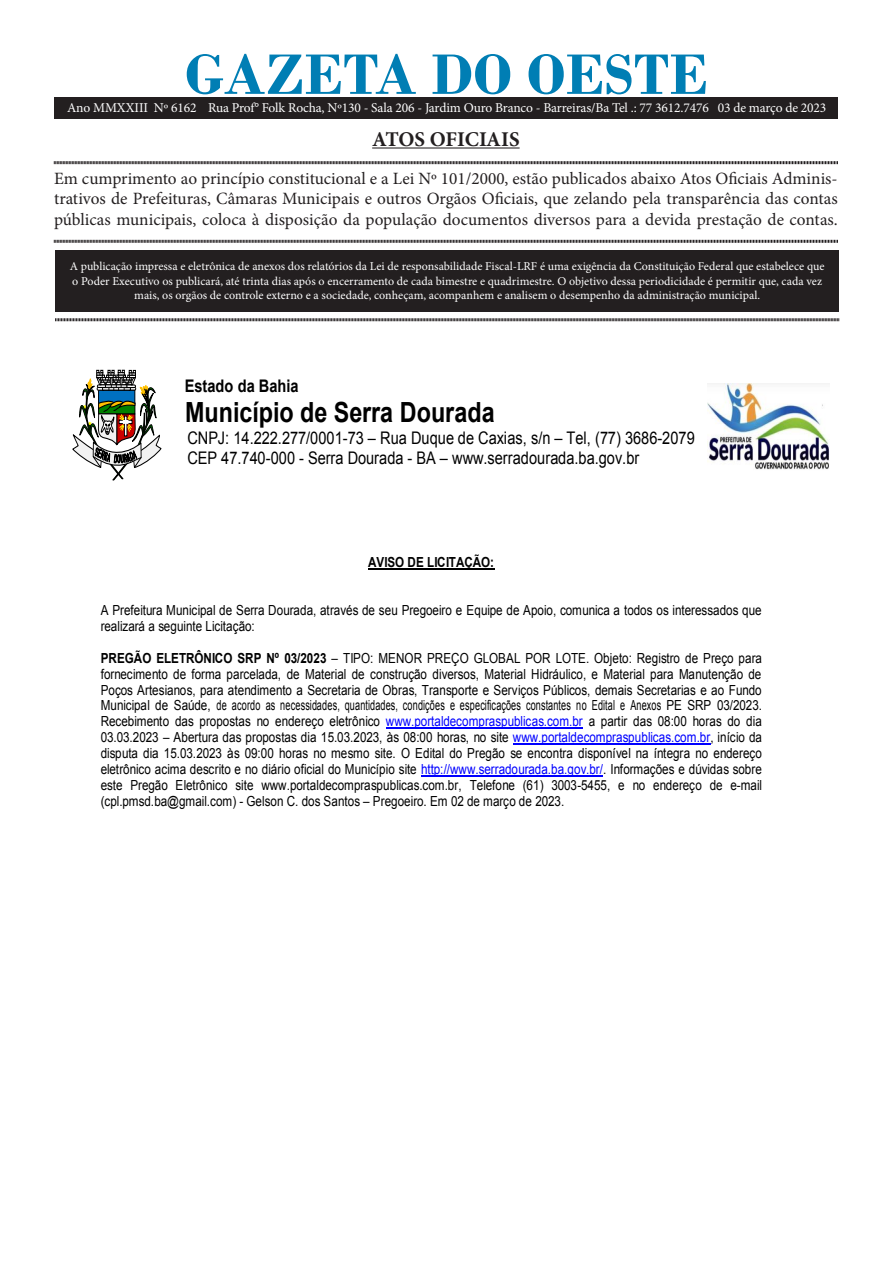
<style>
.page{position:relative;width:893px;height:1263px;background:#fff}
.page>*{position:absolute;margin:0;border:0;box-sizing:border-box;transform-origin:0 0}
.t1{font:700 60px "Bodoni";color:#007eb4}
.t2{font:700 27.75px "Arial";color:#000;scale:.84 1}
.t3{font:700 21px "Minion Pro";letter-spacing:-.005em;color:#231f20}
.t4{font:17.4px/20.1px "Arial";letter-spacing:.005em;color:#000;scale:.84 1}
.t5{font:700 17.4px "Arial";letter-spacing:.005em;color:#000;scale:.84 1}
.t6{font:17.25px/20.7px "Minion Pro";color:#231f20;text-align:justify}
.t7{font:13.95px/16px "Arial";letter-spacing:-.005em;color:#000;scale:.84 1}
.t8{font:700 13.95px "Arial";color:#000;scale:.84 1}
.t9{font:13.5px "Minion Pro";letter-spacing:-.01em;color:#fff}
.t10{font:12px/14.4px "Minion Pro";color:#fff;text-align:center}
.s1{font-style:inherit}
.s2{font-weight:700}
.s3{color:#00f}
</style>
<div class="page">
<div style="left:55px;top:250px;width:784px;height:61px;background:#231f20"></div>
<hr style="left:372px;top:147px;width:148px;height:2px;background:#231f20">
<svg style="left:54px;top:161px;width:784px;height:4px;background:#908e8e"></svg>
<svg style="left:54px;top:239px;width:784px;height:4px;background:#908e8e"></svg>
<svg style="left:55px;top:318px;width:784px;height:4px;background:#908e8e"></svg>
<div style="left:54px;top:98px;width:784px;height:20px;background:#231f20"></div>
<img style="left:707px;top:384px;width:122px;height:86px">
<svg style="left:72px;top:370px;width:90px;height:110px"></svg>
<hr style="left:368px;top:568px;width:126px;height:1px;background:#000">
<hr style="left:386px;top:728px;width:197px;height:1px;background:#00f">
<hr style="left:513px;top:744px;width:197px;height:1px;background:#00f">
<hr style="left:421px;top:776px;width:182px;height:1px;background:#00f">
<p class="t1" style="left:185px;top:39px;width:525px">GAZETA DO OESTE</p>
<p class="t3" style="left:372px;top:124px;width:149px">ATOS OFICIAIS</p>
<p class="t6" style="left:54px;top:168px;width:785px">Em cumprimento ao princípio constitucional e a Lei Nº 101/2000, estão publicados abaixo Atos Oficiais Adminis&shy;trativos de Prefeituras, Câmaras Municipais e outros Orgãos Oficiais, que zelando pela transparência das contas públicas municipais, coloca à disposição da população documentos diversos para a devida prestação de contas.</p>
<p class="t10" style="left:70px;top:259px;width:756px">A publicação impressa e eletrônica de anexos dos relatórios da Lei de responsabilidade Fiscal-LRF é uma exigência da Constituição Federal que estabelece que o Poder Executivo os publicará, até trinta dias após o encerramento de cada bimestre e quadrimestre. O objetivo dessa periodicidade é permitir que, cada vez mais, os orgãos de controle externo e a sociedade, conheçam, acompanhem e analisem o desempenho da administração municipal.</p>
<p class="t9" style="left:67px;top:98px;width:761px">Ano MMXXIII Nº 6162 Rua Prof° Folk Rocha, Nº130 - Sala 206 - Jardim Ouro Branco - Barreiras/Ba Tel .: 77 3612.7476 03 de março de 2023</p>
<p class="t5" style="left:185px;top:374px;width:137px">Estado da Bahia</p>
<p class="t2" style="left:185px;top:393px;width:370px">Município de Serra Dourada</p>
<p class="t4" style="left:187px;top:428px;width:606px">CNPJ: 14.222.277/0001-73 <span class="s1">–</span> Rua Duque de Caxias, s/n <span class="s1">–</span> Tel, (77) 3686-2079<br>CEP 47.740-000 - Serra Dourada - BA <span class="s1">–</span> www.serradourada.ba.gov.br</p>
<p class="t8" style="left:368px;top:552px;width:151px">AVISO DE LICITAÇÃO:</p>
<p class="t7" style="left:101px;top:602px;width:788px">A Prefeitura Municipal de Serra Dourada, através de seu Pregoeiro e Equipe de Apoio, comunica a todos os interessados que realizará a seguinte Licitação:</p>
<p class="t7" style="left:101px;top:650px;width:789px;text-align:justify"><span class="s2">PREGÃO ELETRÔNICO SRP Nº 03/2023</span> <span class="s1">–</span> TIPO: MENOR PREÇO GLOBAL POR LOTE. Objeto: Registro de Preço para fornecimento de forma parcelada, de Material de construção diversos, Material Hidráulico, e Material para Manutenção de Poços Artesianos, para atendimento a Secretaria de Obras, Transporte e Serviços Públicos, demais Secretarias e ao Fundo Municipal de Saúde, de acordo as necessidades, quantidades, condições e especificações constantes no Edital e Anexos PE SRP 03/2023.<br>Recebimento das propostas no endereço eletrônico <span class="s3">www.portaldecompraspublicas.com.br</span> a partir das 08:00 horas do dia 03.03.2023 <span class="s1">–</span> Abertura das propostas dia 15.03.2023, às 08:00 horas, no site <span class="s3">www.portaldecompraspublicas.com.br</span>, início da disputa dia 15.03.2023 às 09:00 horas no mesmo site. O Edital do Pregão se encontra disponível na íntegra no endereço eletrônico acima descrito e no diário oficial do Município site <span class="s3">http://www.serradourada.ba.gov.br/</span>. Informações e dúvidas sobre este Pregão Eletrônico site www.portaldecompraspublicas.com.br, Telefone (61) 3003-5455, e no endereço de e-mail (cpl.pmsd.ba@gmail.com) - Gelson C. dos Santos <span class="s1">–</span> Pregoeiro. Em 02 de março de 2023.</p>
</div>
